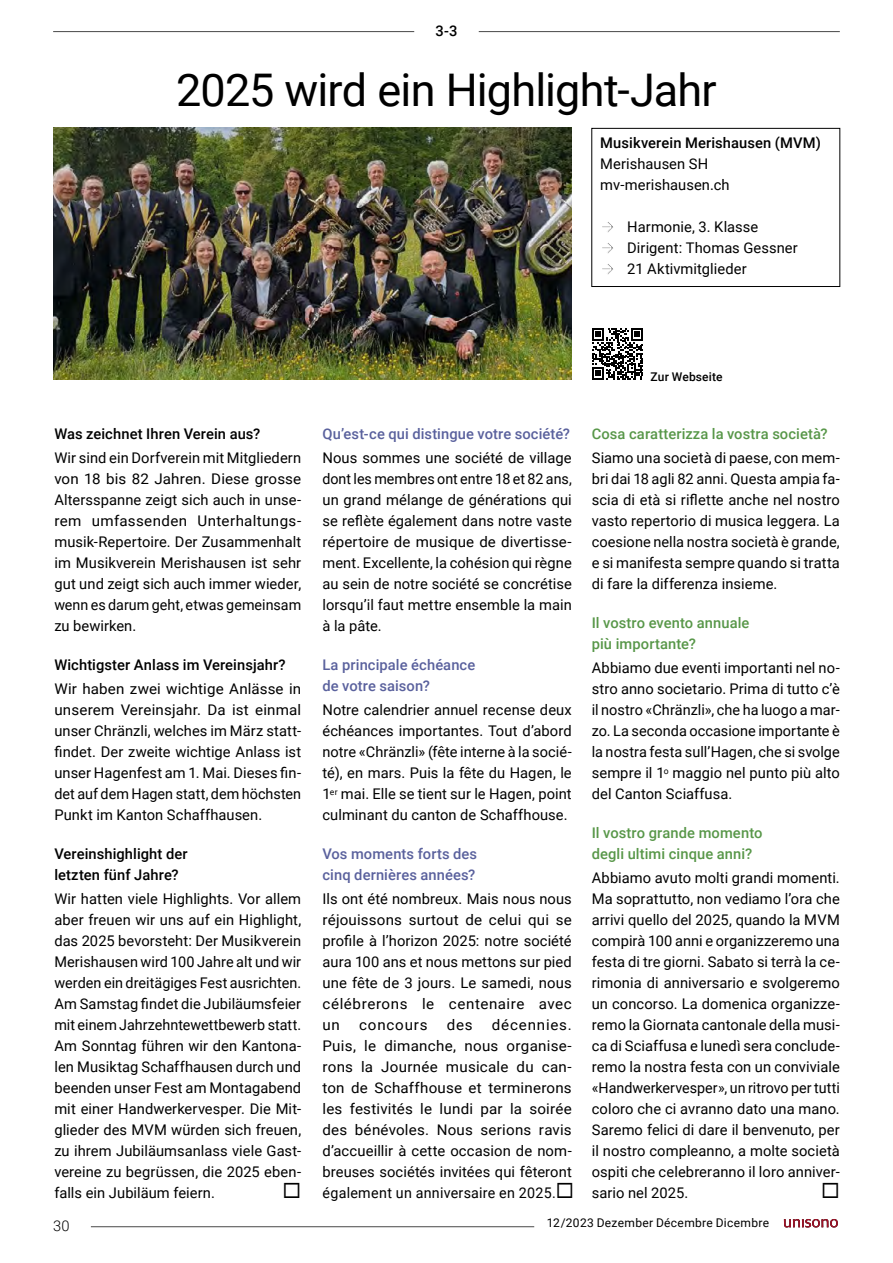
<style>
.page{position:relative;width:893px;height:1263px;background:#fff}
.page>*{position:absolute;margin:0;border:0;box-sizing:border-box;transform-origin:0 0}
.DE_Titel_30pt{font:45px "Roboto";letter-spacing:-.02em;color:#000}
.DE_Grundtext_ohne_Einzug{font:14.7px/21px "Roboto";letter-spacing:.005em;color:#000;text-align:justify}
.IT_Grundtext_ohne_Einzug{font:14.7px/21px "Roboto";letter-spacing:.005em;color:#000;text-align:justify}
.FR_Grundtext_ohne_Einzug{font:14.7px/21px "Roboto";letter-spacing:.01em;color:#000;text-align:justify}
.IT_Zwischentitel{font:500 14.7px/21px "Roboto";letter-spacing:.005em;color:#589749}
.FR_Zwischentitel{font:500 14.7px/21px "Roboto";letter-spacing:.005em;color:#5a619d}
.DE_Zwischentitel{font:500 14.7px/21px "Roboto";letter-spacing:.005em;color:#000}
.DE_3-3-3_Box_Aufzaehlung{font:14.7px "Roboto";letter-spacing:.005em;color:#000}
.DE_3-3-3-Box-Titel{font:14.7px "Roboto";letter-spacing:.005em;color:#000}
.DE_3-3-3-Box-Titel-2{font:500 14.7px "Roboto";letter-spacing:.005em;color:#000}
.FR_Grundtext_ohne_Einzug-2{font:14.7px "Roboto";letter-spacing:.055em;color:#000}
.t1{font:300 14.7px "Roboto";color:#000}
.t2{font:12px "Roboto";letter-spacing:.03em;color:#000}
.DE_Legende_ohne_Linie{font:500 12px "Roboto";letter-spacing:.01em;color:#000}
</style>
<div class="page">
<hr style="left:53px;top:1226px;width:481px;height:1px;background:#484848">
<div style="left:32px;top:1223px;width:59px;height:6px;background:#fff"></div>
<svg style="left:784px;top:1219px;width:54px;height:8px"></svg>
<hr style="left:53px;top:31px;width:787px;height:1px;background:#484848">
<div style="left:414px;top:28px;width:65px;height:6px;background:#fff"></div>
<img style="left:53px;top:127px;width:519px;height:252px">
<div style="left:592px;top:128px;width:248px;height:159px;border:1px solid #000"></div>
<svg style="left:592px;top:328px;width:51px;height:52px"></svg>
<p class="DE_Zwischentitel" style="left:435px;top:20px;width:24px">3-3</p>
<h1 class="DE_Titel_30pt" style="left:176px;top:59px;width:542px">2025 wird ein Highlight-Jahr</h1>
<h2 class="DE_3-3-3-Box-Titel-2" style="left:600px;top:133px;width:222px">Musikverein Merishausen (MVM)</h2>
<h2 class="DE_3-3-3-Box-Titel" style="left:600px;top:154px;width:110px">Merishausen SH</h2>
<h2 class="DE_3-3-3-Box-Titel" style="left:600px;top:175px;width:131px">mv-merishausen.ch</h2>
<p class="DE_3-3-3_Box_Aufzaehlung" style="left:627px;top:217px;width:132px">Harmonie, 3. Klasse</p>
<p class="DE_3-3-3_Box_Aufzaehlung" style="left:627px;top:238px;width:172px">Dirigent: Thomas Gessner</p>
<p class="DE_3-3-3_Box_Aufzaehlung" style="left:627px;top:259px;width:121px">21 Aktivmitglieder</p>
<h2 class="DE_Zwischentitel" style="left:54px;top:423px;width:207px">Was zeichnet Ihren Verein aus?</h2>
<p class="DE_Grundtext_ohne_Einzug" style="left:54px;top:447px;width:248px">Wir sind ein Dorfverein mit Mitgliedern von 18 bis 82 Jahren. Diese grosse Altersspanne zeigt sich auch in unse&shy;rem umfassenden Unterhaltungs&shy;musik-Repertoire. Der Zusammenhalt im Musikverein Merishausen ist sehr gut und zeigt sich auch immer wieder, wenn es darum geht, etwas gemeinsam zu bewirken.</p>
<h2 class="DE_Zwischentitel" style="left:54px;top:654px;width:233px">Wichtigster Anlass im Vereinsjahr?</h2>
<p class="DE_Grundtext_ohne_Einzug" style="left:54px;top:678px;width:248px">Wir haben zwei wichtige Anlässe in unserem Vereinsjahr. Da ist einmal unser Chränzli, welches im März statt&shy;findet. Der zweite wichtige Anlass ist unser Hagenfest am 1. Mai. Dieses fin&shy;det auf dem Hagen statt, dem höchsten Punkt im Kanton Schaffhausen.</p>
<h2 class="DE_Zwischentitel" style="left:54px;top:843px;width:135px">Vereinshighlight der letzten fünf Jahre?</h2>
<p class="DE_Grundtext_ohne_Einzug" style="left:54px;top:888px;width:248px">Wir hatten viele Highlights. Vor allem aber freuen wir uns auf ein Highlight, das 2025 bevorsteht: Der Musikverein Merishausen wird 100 Jahre alt und wir werden ein dreitägiges Fest ausrichten.<br>Am Samstag findet die Jubiläumsfeier mit einem Jahrzehntewettbewerb statt.<br>Am Sonntag führen wir den Kantona&shy;len Musiktag Schaffhausen durch und beenden unser Fest am Montagabend mit einer Handwerkervesper. Die Mit&shy;glieder des MVM würden sich freuen, zu ihrem Jubiläumsanlass viele Gast&shy;vereine zu begrüssen, die 2025 eben&shy;falls ein Jubiläum feiern.</p>
<h2 class="FR_Zwischentitel" style="left:322px;top:423px;width:249px">Qu’est-ce qui distingue votre société?</h2>
<p class="FR_Grundtext_ohne_Einzug" style="left:322px;top:447px;width:251px">Nous sommes une société de village dont les membres ont entre 18 et 82 ans, un grand mélange de générations qui se reflète également dans notre vaste répertoire de musique de divertisse&shy;ment. Excellente, la cohésion qui règne au sein de notre société se concrétise lorsqu’il faut mettre ensemble la main à la pâte.</p>
<h2 class="FR_Zwischentitel" style="left:322px;top:654px;width:154px">La principale échéance de votre saison?</h2>
<p class="FR_Grundtext_ohne_Einzug" style="left:322px;top:699px;width:251px">Notre calendrier annuel recense deux échéances importantes. Tout d’abord notre «Chränzli» (fête interne à la socié&shy;té), en mars. Puis la fête du Hagen, le 1<sup>er</sup> mai. Elle se tient sur le Hagen, point culminant du canton de Schaffhouse.</p>
<h2 class="FR_Zwischentitel" style="left:322px;top:843px;width:156px">Vos moments forts des cinq dernières années?</h2>
<p class="FR_Grundtext_ohne_Einzug" style="left:322px;top:888px;width:251px">Ils ont été nombreux. Mais nous nous réjouissons surtout de celui qui se profile à l’horizon 2025: notre société aura 100 ans et nous mettons sur pied une fête de 3 jours. Le samedi, nous célébrerons le centenaire avec un</p>
<p class="FR_Grundtext_ohne_Einzug" style="left:322px;top:1014px;width:253px;text-align:left;text-indent:169px">décennies.<br>Puis, le dimanche, nous organise&shy;rons la Journée musicale du can&shy;ton de Schaffhouse et terminerons les festivités le lundi par la soirée des bénévoles. Nous serions ravis d’accueillir à cette occasion de nom&shy;breuses sociétés invitées qui fêteront également un anniversaire en 2025.◻</p>
<p class="FR_Grundtext_ohne_Einzug-2" style="left:359px;top:1015px;width:70px">concours</p>
<p class="FR_Grundtext_ohne_Einzug" style="left:447px;top:1014px;width:27px">des</p>
<p class="DE_Legende_ohne_Linie" style="left:650px;top:368px;width:74px">Zur Webseite</p>
<h2 class="IT_Zwischentitel" style="left:592px;top:423px;width:237px">Cosa caratterizza la vostra società?</h2>
<p class="IT_Grundtext_ohne_Einzug" style="left:592px;top:447px;width:250px">Siamo una società di paese, con mem&shy;bri dai 18 agli 82 anni. Questa ampia fa&shy;scia di età si riflette anche nel nostro vasto repertorio di musica leggera. La coesione nella nostra società è grande, e si manifesta sempre quando si tratta di fare la differenza insieme.</p>
<h2 class="IT_Zwischentitel" style="left:592px;top:612px;width:159px">Il vostro evento annuale più importante?</h2>
<p class="IT_Grundtext_ohne_Einzug" style="left:592px;top:657px;width:250px">Abbiamo due eventi importanti nel no&shy;stro anno societario. Prima di tutto c’è il nostro «Chränzli», che ha luogo a mar&shy;zo. La seconda occasione importante è la nostra festa sull’Hagen, che si svolge sempre il 1<sup>o</sup> maggio nel punto più alto del Canton Sciaffusa.</p>
<h2 class="IT_Zwischentitel" style="left:592px;top:822px;width:172px">Il vostro grande momento degli ultimi cinque anni?</h2>
<p class="IT_Grundtext_ohne_Einzug" style="left:592px;top:867px;width:250px">Abbiamo avuto molti grandi momenti.<br>Ma soprattutto, non vediamo l’ora che arrivi quello del 2025, quando la MVM compirà 100 anni e organizzeremo una festa di tre giorni. Sabato si terrà la ce&shy;rimonia di anniversario e svolgeremo un concorso. La domenica organizze&shy;remo la Giornata cantonale della musi&shy;ca di Sciaffusa e lunedì sera conclude&shy;remo la nostra festa con un conviviale «Handwerkervesper», un ritrovo per tutti coloro che ci avranno dato una mano.<br>Saremo felici di dare il benvenuto, per il nostro compleanno, a molte società ospiti che celebreranno il loro anniver&shy;sario nel 2025.</p>
<p class="t1" style="left:53px;top:1216px;width:18px">30</p>
<p class="t2" style="left:547px;top:1214px;width:224px">12/2023 Dezember Décembre Dicembre</p>
</div>
